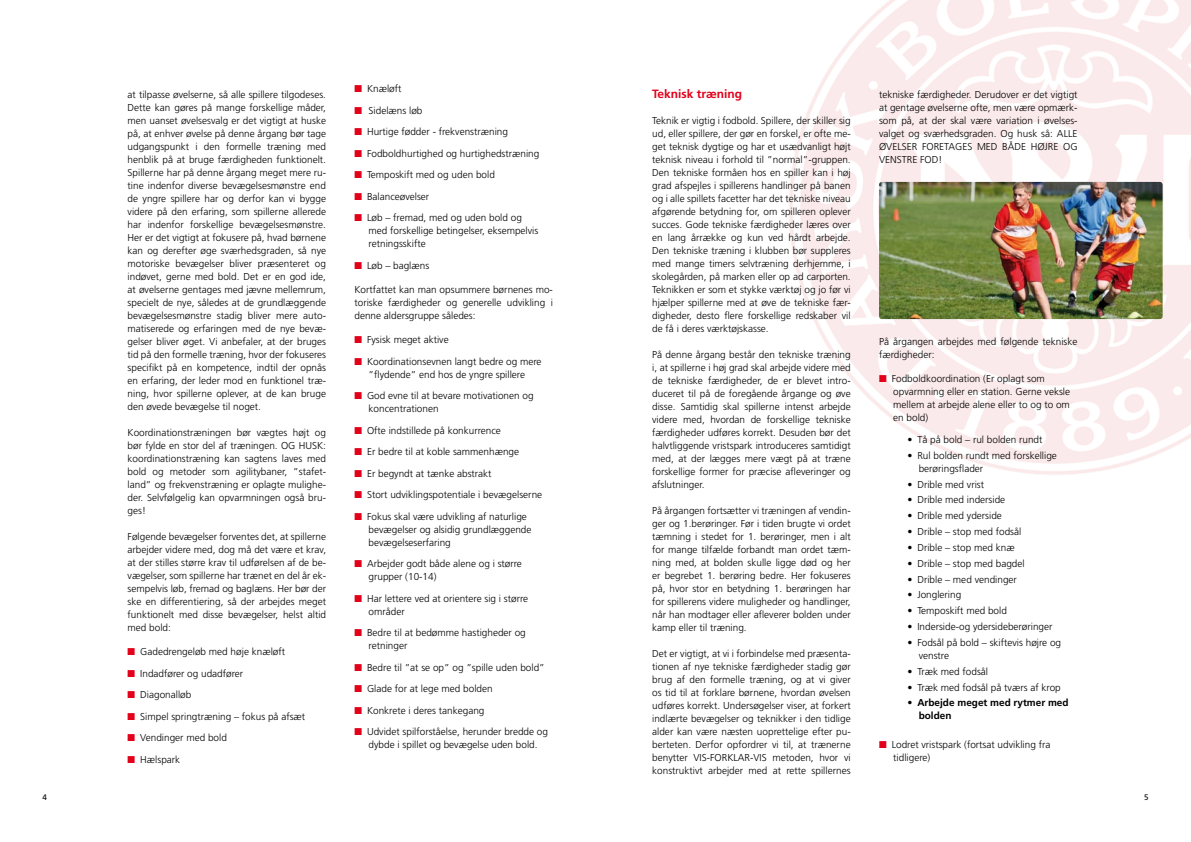
<style>
.page{position:relative;width:1191px;height:842px;background:#fff}
.page>*{position:absolute;margin:0;border:0;box-sizing:border-box;transform-origin:0 0}
.t1{font:700 12px "Frutiger";color:#e2001a}
.t2{font:300 10px/13px "Frutiger";color:#000}
.t3{font:700 10px/13px "Frutiger";color:#000}
.t4{font:8px "Frutiger";color:#000}
.s1{color:#e2001a}
</style>
<div class="page">
<img style="left:789px;top:0;width:402px;height:475px">
<img style="left:879px;top:182px;width:283px;height:137px">
<p class="t2" style="left:128px;top:88px;width:200px;text-align:justify">at tilpasse øvelserne, så alle spillere tilgodeses.<br>Dette kan gøres på mange forskellige måder, men uanset øvelsesvalg er det vigtigt at huske på, at enhver øvelse på denne årgang bør tage udgangspunkt i den formelle træning med henblik på at bruge færdigheden funktionelt.<br>Spillerne har på denne årgang meget mere ru&shy;tine indenfor diverse bevægelsesmønstre end de yngre spillere har og derfor kan vi bygge videre på den erfaring, som spillerne allerede har indenfor forskellige bevægelsesmønstre.<br>Her er det vigtigt at fokusere på, hvad børnene kan og derefter øge sværhedsgraden, så nye motoriske bevægelser bliver præsenteret og indøvet, gerne med bold. Det er en god ide, at øvelserne gentages med jævne mellemrum, specielt de nye, således at de grundlæggende bevægelsesmønstre stadig bliver mere auto&shy;matiserede og erfaringen med de nye bevæ&shy;gelser bliver øget. Vi anbefaler, at der bruges tid på den formelle træning, hvor der fokuseres specifikt på en kompetence, indtil der opnås en erfaring, der leder mod en funktionel træ&shy;ning, hvor spillerne oplever, at de kan bruge den øvede bevægelse til noget.</p>
<p class="t2" style="left:128px;top:426px;width:200px;text-align:justify">Koordinationstræningen bør vægtes højt og bør fylde en stor del af træningen. OG HUSK: koordinationstræning kan sagtens laves med bold og metoder som agilitybaner, ”stafet&shy;land” og frekvenstræning er oplagte mulighe&shy;der. Selvfølgelig kan opvarmningen også bru&shy;ges!</p>
<p class="t2" style="left:128px;top:530px;width:200px;text-align:justify">Følgende bevægelser forventes det, at spillerne arbejder videre med, dog må det være et krav, at der stilles større krav til udførelsen af de be&shy;vægelser, som spillerne har trænet en del år ek&shy;sempelvis løb, fremad og baglæns. Her bør der ske en differentiering, så der arbejdes meget funktionelt med disse bevægelser, helst altid med bold:</p>
<p class="t2" style="left:128px;top:645px;width:159px"><span class="s1">■</span> Gadedrengeløb med høje knæløft</p>
<p class="t2" style="left:128px;top:667px;width:117px"><span class="s1">■</span> Indadfører og udadfører</p>
<p class="t2" style="left:128px;top:688px;width:65px"><span class="s1">■</span> Diagonalløb</p>
<p class="t2" style="left:128px;top:710px;width:179px"><span class="s1">■</span> Simpel springtræning – fokus på afsæt</p>
<p class="t2" style="left:128px;top:731px;width:101px"><span class="s1">■</span> Vendinger med bold</p>
<p class="t2" style="left:128px;top:753px;width:54px"><span class="s1">■</span> Hælspark</p>
<p class="t2" style="left:354px;top:83px;width:49px"><span class="s1">■</span> Knæløft</p>
<p class="t2" style="left:354px;top:104px;width:70px"><span class="s1">■</span> Sidelæns løb</p>
<p class="t2" style="left:354px;top:126px;width:155px"><span class="s1">■</span> Hurtige fødder - frekvenstræning</p>
<p class="t2" style="left:354px;top:147px;width:186px"><span class="s1">■</span> Fodboldhurtighed og hurtighedstræning</p>
<p class="t2" style="left:354px;top:169px;width:142px"><span class="s1">■</span> Temposkift med og uden bold</p>
<p class="t2" style="left:354px;top:190px;width:76px"><span class="s1">■</span> Balanceøvelser</p>
<p class="t2" style="left:368px;top:212px;width:171px;text-indent:-14px"><span class="s1">■</span> Løb – fremad, med og uden bold og med forskellige betingelser, eksempelvis retningsskifte</p>
<p class="t2" style="left:354px;top:259px;width:76px"><span class="s1">■</span> Løb – baglæns</p>
<p class="t2" style="left:354px;top:283px;width:200px;text-align:justify">Kortfattet kan man opsummere børnenes mo&shy;toriske færdigheder og generelle udvikling i denne aldersgruppe således:</p>
<p class="t2" style="left:354px;top:333px;width:96px"><span class="s1">■</span> Fysisk meget aktive</p>
<p class="t2" style="left:354px;top:355px;width:189px;text-align:center"><span class="s1">■</span> Koordinationsevnen langt bedre og mere ”flydende” end hos de yngre spillere</p>
<p class="t2" style="left:368px;top:389px;width:166px;text-indent:-14px"><span class="s1">■</span> God evne til at bevare motivationen og koncentrationen</p>
<p class="t2" style="left:354px;top:424px;width:148px"><span class="s1">■</span> Ofte indstillede på konkurrence</p>
<p class="t2" style="left:354px;top:445px;width:166px"><span class="s1">■</span> Er bedre til at koble sammenhænge</p>
<p class="t2" style="left:354px;top:467px;width:139px"><span class="s1">■</span> Er begyndt at tænke abstrakt</p>
<p class="t2" style="left:354px;top:488px;width:189px"><span class="s1">■</span> Stort udviklingspotentiale i bevægelserne</p>
<p class="t2" style="left:368px;top:510px;width:164px;text-indent:-14px"><span class="s1">■</span> Fokus skal være udvikling af naturlige bevægelser og alsidig grundlæggende bevægelseserfaring</p>
<p class="t2" style="left:368px;top:557px;width:155px;text-indent:-14px"><span class="s1">■</span> Arbejder godt både alene og i større grupper (10-14)</p>
<p class="t2" style="left:368px;top:592px;width:161px;text-indent:-14px"><span class="s1">■</span> Har lettere ved at orientere sig i større områder</p>
<p class="t2" style="left:368px;top:626px;width:159px;text-indent:-14px"><span class="s1">■</span> Bedre til at bedømme hastigheder og retninger</p>
<p class="t2" style="left:354px;top:661px;width:192px"><span class="s1">■</span> Bedre til ”at se op” og ”spille uden bold”</p>
<p class="t2" style="left:354px;top:682px;width:140px"><span class="s1">■</span> Glade for at lege med bolden</p>
<p class="t2" style="left:354px;top:704px;width:132px"><span class="s1">■</span> Konkrete i deres tankegang</p>
<p class="t2" style="left:354px;top:725px;width:195px;text-align:center"><span class="s1">■</span> Udvidet spilforståelse, herunder bredde og dybde i spillet og bevægelse uden bold.</p>
<p class="t1" style="left:652px;top:87px;width:92px">Teknisk træning</p>
<p class="t2" style="left:652px;top:114px;width:200px;text-align:justify">Teknik er vigtig i fodbold. Spillere, der skiller sig ud, eller spillere, der gør en forskel, er ofte me&shy;get teknisk dygtige og har et usædvanligt højt teknisk niveau i forhold til ”normal”-gruppen.<br>Den tekniske formåen hos en spiller kan i høj grad afspejles i spillerens handlinger på banen og i alle spillets facetter har det tekniske niveau afgørende betydning for, om spilleren oplever succes. Gode tekniske færdigheder læres over en lang årrække og kun ved hårdt arbejde.<br>Den tekniske træning i klubben bør suppleres med mange timers selvtræning derhjemme, i skolegården, på marken eller op ad carporten.<br>Teknikken er som et stykke værktøj og jo før vi hjælper spillerne med at øve de tekniske fær&shy;digheder, desto flere forskellige redskaber vil de få i deres værktøjskasse.</p>
<p class="t2" style="left:652px;top:348px;width:200px;text-align:justify">På denne årgang består den tekniske træning i, at spillerne i høj grad skal arbejde videre med de tekniske færdigheder, de er blevet intro&shy;duceret til på de foregående årgange og øve disse. Samtidig skal spillerne intenst arbejde videre med, hvordan de forskellige tekniske færdigheder udføres korrekt. Desuden bør det halvtliggende vristspark introduceres samtidigt med, at der lægges mere vægt på at træne forskellige former for præcise afleveringer og afslutninger.</p>
<p class="t2" style="left:652px;top:504px;width:200px;text-align:justify">På årgangen fortsætter vi træningen af vendin&shy;ger og 1.berøringer. Før i tiden brugte vi ordet tæmning i stedet for 1. berøringer, men i alt for mange tilfælde forbandt man ordet tæm&shy;ning med, at bolden skulle ligge død og her er begrebet 1. berøring bedre. Her fokuseres på, hvor stor en betydning 1. berøringen har for spillerens videre muligheder og handlinger, når han modtager eller afleverer bolden under kamp eller til træning.</p>
<p class="t2" style="left:652px;top:647px;width:200px;text-align:justify">Det er vigtigt, at vi i forbindelse med præsenta&shy;tionen af nye tekniske færdigheder stadig gør brug af den formelle træning, og at vi giver os tid til at forklare børnene, hvordan øvelsen udføres korrekt. Undersøgelser viser, at forkert indlærte bevægelser og teknikker i den tidlige alder kan være næsten uoprettelige efter pu&shy;berteten. Derfor opfordrer vi til, at trænerne benytter VIS-FORKLAR-VIS metoden, hvor vi konstruktivt arbejder med at rette spillernes</p>
<p class="t2" style="left:879px;top:88px;width:200px;text-align:justify">tekniske færdigheder. Derudover er det vigtigt at gentage øvelserne ofte, men være opmærk&shy;som på, at der skal være variation i øvelses&shy;valget og sværhedsgraden. Og husk så: ALLE ØVELSER FORETAGES MED BÅDE HØJRE OG VENSTRE FOD!</p>
<p class="t2" style="left:879px;top:335px;width:200px">På årgangen arbejdes med følgende tekniske færdigheder:</p>
<p class="t2" style="left:893px;top:373px;width:178px;text-indent:-14px"><span class="s1">■</span> Fodboldkoordination (Er oplagt som opvarmning eller en station. Gerne veksle mellem at arbejde alene eller to og to om en bold)</p>
<p class="t2" style="left:907px;top:433px;width:137px">• Tå på bold – rul bolden rundt</p>
<p class="t2" style="left:918px;top:449px;width:140px;text-indent:-11px">• Rul bolden rundt med forskellige berøringsflader</p>
<p class="t2" style="left:907px;top:478px;width:78px">• Drible med vrist</p>
<p class="t2" style="left:907px;top:494px;width:99px">• Drible med inderside</p>
<p class="t2" style="left:907px;top:509px;width:96px">• Drible med yderside</p>
<p class="t2" style="left:907px;top:525px;width:115px">• Drible – stop med fodsål</p>
<p class="t2" style="left:907px;top:541px;width:109px">• Drible – stop med knæ</p>
<p class="t2" style="left:907px;top:557px;width:119px">• Drible – stop med bagdel</p>
<p class="t2" style="left:907px;top:573px;width:111px">• Drible – med vendinger</p>
<p class="t2" style="left:907px;top:589px;width:55px">• Jonglering</p>
<p class="t2" style="left:907px;top:604px;width:101px">• Temposkift med bold</p>
<p class="t2" style="left:907px;top:620px;width:147px">• Inderside-og ydersideberøringer</p>
<p class="t2" style="left:918px;top:636px;width:144px;text-indent:-11px">• Fodsål på bold – skiftevis højre og venstre</p>
<p class="t2" style="left:907px;top:665px;width:82px">• Træk med fodsål</p>
<p class="t2" style="left:907px;top:681px;width:155px">• Træk med fodsål på tværs af krop</p>
<p class="t3" style="left:918px;top:696px;width:151px;text-indent:-11px">• Arbejde meget med rytmer med bolden</p>
<p class="t2" style="left:893px;top:738px;width:159px;text-indent:-14px"><span class="s1">■</span> Lodret vristspark (fortsat udvikling fra tidligere)</p>
<p class="t4" style="left:43px;top:792px;width:6px">4</p>
<p class="t4" style="left:1144px;top:792px;width:6px">5</p>
</div>
